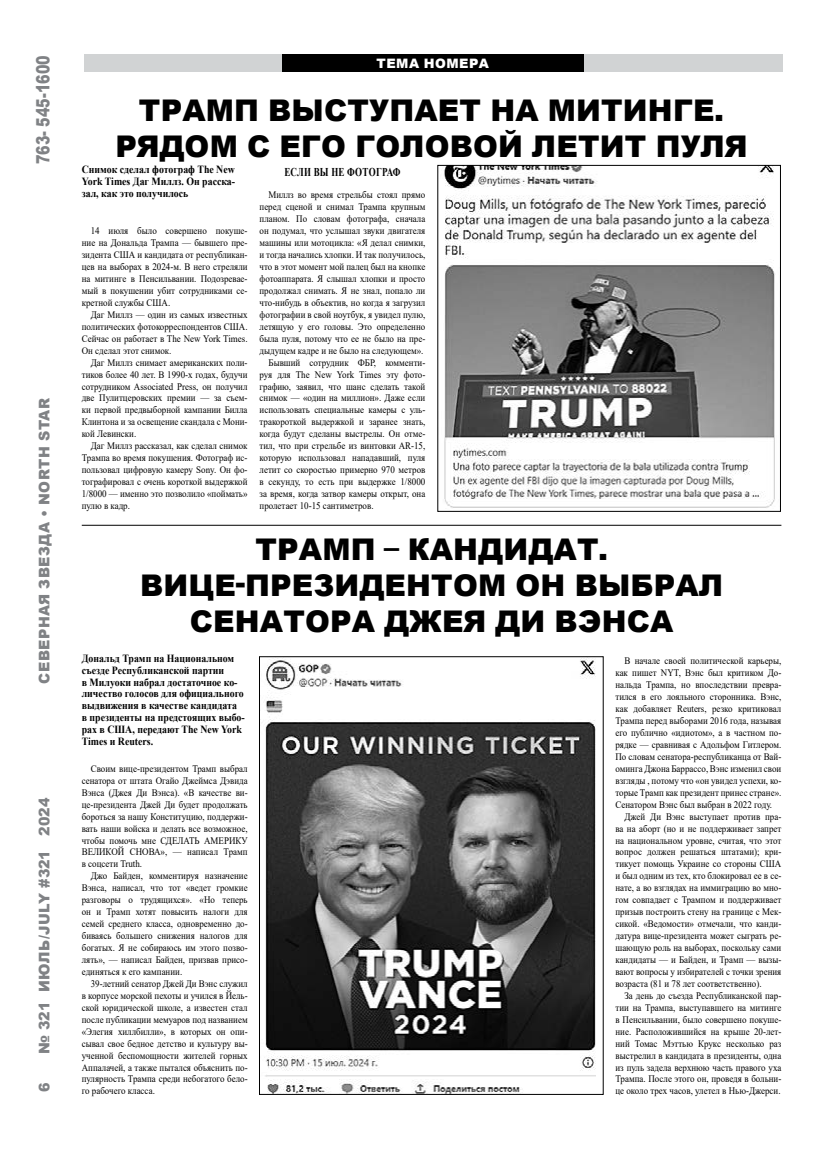
<style>
.page{position:relative;width:819px;height:1152px;background:#fff}
.page>*{position:absolute;margin:0;border:0;box-sizing:border-box;transform-origin:0 0}
.t1{font:900 29.9px/35.8px "Arial";letter-spacing:.005em;color:#000;text-align:center}
.t2{font:900 18.3px "Arial";color:#808285;scale:.78 1}
.t3{font:900 14.6px "Arial";letter-spacing:.035em;color:#808285}
.t4{font:900 14.6px "Arial";color:#808285}
.t5{font:900 13px "Arial";letter-spacing:.035em;color:#fff}
.t6{font:700 11.9px "Times New Roman";letter-spacing:.035em;color:#000;scale:.75 1}
.t7{font:700 11px/11.9px "Times New Roman";color:#000;text-align:justify;scale:.9 1}
.t8{font:10px/11.9px "Times New Roman";color:#000;text-align:justify;scale:.9 1}
</style>
<div class="page">
<div style="left:84px;top:54px;width:699px;height:18px;background:#d1d3d4"></div>
<div style="left:282px;top:54px;width:302px;height:18px;background:#000"></div>
<img style="left:444px;top:167px;width:331px;height:341px">
<div style="left:437px;top:165px;width:344px;height:347px;border:1px solid #000"></div>
<hr style="left:82px;top:525px;width:699px;height:1px;background:#000">
<img style="left:265px;top:658px;width:331px;height:435px">
<div style="left:259px;top:656px;width:345px;height:439px;border:1px solid #000"></div>
<h2 class="t2" style="left:30px;top:164px;width:141px;rotate:-90deg">763- 545-1600</h2>
<h3 class="t3" style="left:34px;top:684px;width:287px;rotate:-90deg">СЕВЕРНАЯ ЗВЕЗДА • NORTH STAR</h3>
<h3 class="t4" style="left:34px;top:1054px;width:258px;rotate:-90deg">№ 321 ИЮЛЬ/JULY #321 2024</h3>
<h3 class="t3" style="left:34px;top:1092px;width:11px;rotate:-90deg">6</h3>
<h3 class="t5" style="left:377px;top:54px;width:114px">ТЕМА НОМЕРА</h3>
<h1 class="t1" style="left:115px;top:91px;width:634px">ТРАМП ВЫСТУПАЕТ НА МИТИНГЕ.<br>РЯДОМ С ЕГО ГОЛОВОЙ ЛЕТИТ ПУЛЯ</h1>
<p class="t7" style="left:82px;top:163px;width:172px">Снимок сделал фотограф The New York Times Даг Миллз. Он расска&shy;зал, как это получилось</p>
<p class="t8" style="left:82px;top:225px;width:186px;text-indent:9px">14 июля было совершено покуше&shy;ние на Дональда Трампа — бывшего пре&shy;зидента США и кандидата от республикан&shy;цев на выборах в 2024-м. В него стреляли на митинге в Пенсильвании. Подозревае&shy;мый в покушении убит сотрудниками се&shy;кретной службы США.</p>
<p class="t8" style="left:82px;top:308px;width:186px;text-indent:9px">Даг Миллз — один из самых известных политических фотокорреспондентов США.<br>Сейчас он работает в The New York Times.<br>Он сделал этот снимок.</p>
<p class="t8" style="left:82px;top:356px;width:186px;text-indent:9px">Даг Миллз снимает американских поли&shy;тиков более 40 лет. В 1990-х годах, будучи сотрудником Associated Press, он получил две Пулитцеровских премии — за съем&shy;ки первой предвыборной кампании Билла Клинтона и за освещение скандала с Мони&shy;кой Левински.</p>
<p class="t8" style="left:82px;top:440px;width:186px;text-indent:9px">Даг Миллз рассказал, как сделал снимок Трампа во время покушения. Фотограф ис&shy;пользовал цифровую камеру Sony. Он фо&shy;тографировал с очень короткой выдержкой 1/8000 — именно это позволило «поймать» пулю в кадр.</p>
<p class="t6" style="left:284px;top:163px;width:157px">ЕСЛИ ВЫ НЕ ФОТОГРАФ</p>
<p class="t8" style="left:269px;top:189px;width:176px">Миллз во время стрельбы стоял прямо</p>
<p class="t8" style="left:260px;top:201px;width:186px">перед сценой и снимал Трампа крупным</p>
<p class="t8" style="left:260px;top:213px;width:186px">планом. По словам фотографа, сначала</p>
<p class="t8" style="left:260px;top:225px;width:186px">он подумал, что услышал звуки двигателя</p>
<p class="t8" style="left:260px;top:237px;width:186px">машины или мотоцикла: «Я делал снимки,</p>
<p class="t8" style="left:260px;top:249px;width:186px">и тогда начались хлопки. И так получилось,</p>
<p class="t8" style="left:260px;top:260px;width:186px">что в этот момент мой палец был на кнопке</p>
<p class="t8" style="left:260px;top:272px;width:186px">фотоаппарата. Я слышал хлопки и просто</p>
<p class="t8" style="left:260px;top:284px;width:186px">продолжал снимать. Я не знал, попало ли</p>
<p class="t8" style="left:260px;top:296px;width:186px">что-нибудь в объектив, но когда я загрузил</p>
<p class="t8" style="left:260px;top:308px;width:186px">фотографии в свой ноутбук, я увидел пулю,</p>
<p class="t8" style="left:260px;top:320px;width:186px">летящую у его головы. Это определенно</p>
<p class="t8" style="left:260px;top:332px;width:186px">была пуля, потому что ее не было на пре-</p>
<p class="t8" style="left:260px;top:344px;width:184px">дыдущем кадре и не было на следующем».</p>
<p class="t8" style="left:269px;top:356px;width:176px">Бывший сотрудник ФБР, комменти-</p>
<p class="t8" style="left:260px;top:368px;width:186px">руя для The New York Times эту фото-</p>
<p class="t8" style="left:260px;top:380px;width:186px">графию, заявил, что шанс сделать такой</p>
<p class="t8" style="left:260px;top:392px;width:186px">снимок — «один на миллион». Даже если</p>
<p class="t8" style="left:260px;top:404px;width:186px">использовать специальные камеры с уль-</p>
<p class="t8" style="left:260px;top:416px;width:186px">тракороткой выдержкой и заранее знать,</p>
<p class="t8" style="left:260px;top:428px;width:186px">когда будут сделаны выстрелы. Он отме-</p>
<p class="t8" style="left:260px;top:440px;width:186px">тил, что при стрельбе из винтовки AR-15,</p>
<p class="t8" style="left:260px;top:452px;width:186px">которую использовал нападавший, пуля</p>
<p class="t8" style="left:260px;top:464px;width:186px">летит со скоростью примерно 970 метров</p>
<p class="t8" style="left:260px;top:475px;width:186px">в секунду, то есть при выдержке 1/8000</p>
<p class="t8" style="left:260px;top:487px;width:186px">за время, когда затвор камеры открыт, она</p>
<p class="t8" style="left:260px;top:499px;width:128px">пролетает 10-15 сантиметров.</p>
<h1 class="t1" style="left:140px;top:531px;width:584px">ТРАМП – КАНДИДАТ.<br>ВИЦЕ-ПРЕЗИДЕНТОМ ОН ВЫБРАЛ<br>СЕНАТОРА ДЖЕЯ ДИ ВЭНСА</h1>
<p class="t7" style="left:82px;top:652px;width:183px;text-align:left">Дональд Трамп на Национальном съезде Республиканской партии<br>в Милуоки набрал достаточное ко&shy;личество голосов для официального выдвижения в качестве кандидата в президенты на предстоящих выбо&shy;рах в США, передают The New York<br>Times и Reuters.</p>
<p class="t8" style="left:82px;top:762px;width:186px;text-indent:9px">Своим вице-президентом Трамп выбрал сенатора от штата Огайо Джеймса Дэвида Вэнса (Джея Ди Вэнса). «В качестве ви&shy;це-президента Джей Ди будет продолжать бороться за нашу Конституцию, поддержи&shy;вать наши войска и делать все возможное, чтобы помочь мне СДЕЛАТЬ АМЕРИКУ ВЕЛИКОЙ СНОВА», — написал Трамп в соцсети Truth.</p>
<p class="t8" style="left:82px;top:870px;width:186px;text-indent:9px">Джо Байден, комментируя назначение Вэнса, написал, что тот «ведет громкие разговоры о трудящихся». «Но теперь он и Трамп хотят повысить налоги для семей среднего класса, одновременно до&shy;биваясь большего снижения налогов для богатых. Я не собираюсь им этого позво&shy;лять», — написал Байден, призвав присо&shy;единяться к его кампании.</p>
<p class="t8" style="left:82px;top:977px;width:186px;text-indent:9px">39-летний сенатор Джей Ди Вэнс служил в корпусе морской пехоты и учился в Йель&shy;ской юридической школе, а известен стал после публикации мемуаров под названием «Элегия хиллбилли», в которых он опи&shy;сывал свое бедное детство и культуру вы&shy;ученной беспомощности жителей горных Аппалачей, а также пытался объяснить по&shy;пулярность Трампа среди небогатого бело&shy;го рабочего класса.</p>
<p class="t8" style="left:624px;top:655px;width:176px">В начале своей политической карьеры,</p>
<p class="t8" style="left:615px;top:667px;width:186px">как пишет NYT, Вэнс был критиком До-</p>
<p class="t8" style="left:615px;top:679px;width:186px">нальда Трампа, но впоследствии превра-</p>
<p class="t8" style="left:615px;top:691px;width:186px">тился в его лояльного сторонника. Вэнс,</p>
<p class="t8" style="left:615px;top:702px;width:186px">как добавляет Reuters, резко критиковал</p>
<p class="t8" style="left:615px;top:714px;width:186px">Трампа перед выборами 2016 года, называя</p>
<p class="t8" style="left:615px;top:726px;width:186px">его публично «идиотом», а в частном по-</p>
<p class="t8" style="left:615px;top:738px;width:186px">рядке — сравнивая с Адольфом Гитлером.</p>
<p class="t8" style="left:615px;top:750px;width:186px">По словам сенатора-республиканца от Вай-</p>
<p class="t8" style="left:615px;top:762px;width:186px">оминга Джона Баррассо, Вэнс изменил свои</p>
<p class="t8" style="left:615px;top:774px;width:186px">взгляды , потому что «он увидел успехи, ко-</p>
<p class="t8" style="left:615px;top:786px;width:186px">торые Трамп как президент принес стране».</p>
<p class="t8" style="left:615px;top:798px;width:176px">Сенатором Вэнс был выбран в 2022 году.</p>
<p class="t8" style="left:624px;top:810px;width:176px">Джей Ди Вэнс выступает против пра-</p>
<p class="t8" style="left:615px;top:822px;width:186px">ва на аборт (но и не поддерживает запрет</p>
<p class="t8" style="left:615px;top:834px;width:186px">на национальном уровне, считая, что этот</p>
<p class="t8" style="left:615px;top:846px;width:186px">вопрос должен решаться штатами); кри-</p>
<p class="t8" style="left:615px;top:858px;width:186px">тикует помощь Украине со стороны США</p>
<p class="t8" style="left:615px;top:870px;width:186px">и был одним из тех, кто блокировал ее в се-</p>
<p class="t8" style="left:615px;top:882px;width:186px">нате, а во взглядах на иммиграцию во мно-</p>
<p class="t8" style="left:615px;top:894px;width:186px">гом совпадает с Трампом и поддерживает</p>
<p class="t8" style="left:615px;top:906px;width:186px">призыв построить стену на границе с Мек-</p>
<p class="t8" style="left:615px;top:918px;width:186px">сикой. «Ведомости» отмечали, что канди-</p>
<p class="t8" style="left:615px;top:929px;width:186px">датура вице-президента может сыграть ре-</p>
<p class="t8" style="left:615px;top:941px;width:186px">шающую роль на выборах, поскольку сами</p>
<p class="t8" style="left:615px;top:953px;width:186px">кандидаты — и Байден, и Трамп — вызы-</p>
<p class="t8" style="left:615px;top:965px;width:186px">вают вопросы у избирателей с точки зрения</p>
<p class="t8" style="left:615px;top:977px;width:164px">возраста (81 и 78 лет соответственно).</p>
<p class="t8" style="left:624px;top:989px;width:176px">За день до съезда Республиканской пар-</p>
<p class="t8" style="left:615px;top:1001px;width:186px">тии на Трампа, выступавшего на митинге</p>
<p class="t8" style="left:615px;top:1013px;width:186px">в Пенсильвании, было совершено покуше-</p>
<p class="t8" style="left:615px;top:1025px;width:186px">ние. Расположившийся на крыше 20-лет-</p>
<p class="t8" style="left:615px;top:1037px;width:186px">ний Томас Мэттью Крукс несколько раз</p>
<p class="t8" style="left:615px;top:1049px;width:186px">выстрелил в кандидата в президенты, одна</p>
<p class="t8" style="left:615px;top:1061px;width:186px">из пуль задела верхнюю часть правого уха</p>
<p class="t8" style="left:615px;top:1073px;width:186px">Трампа. После этого он, проведя в больни-</p>
<p class="t8" style="left:615px;top:1085px;width:185px">це около трех часов, улетел в Нью-Джерси.</p>
</div>
